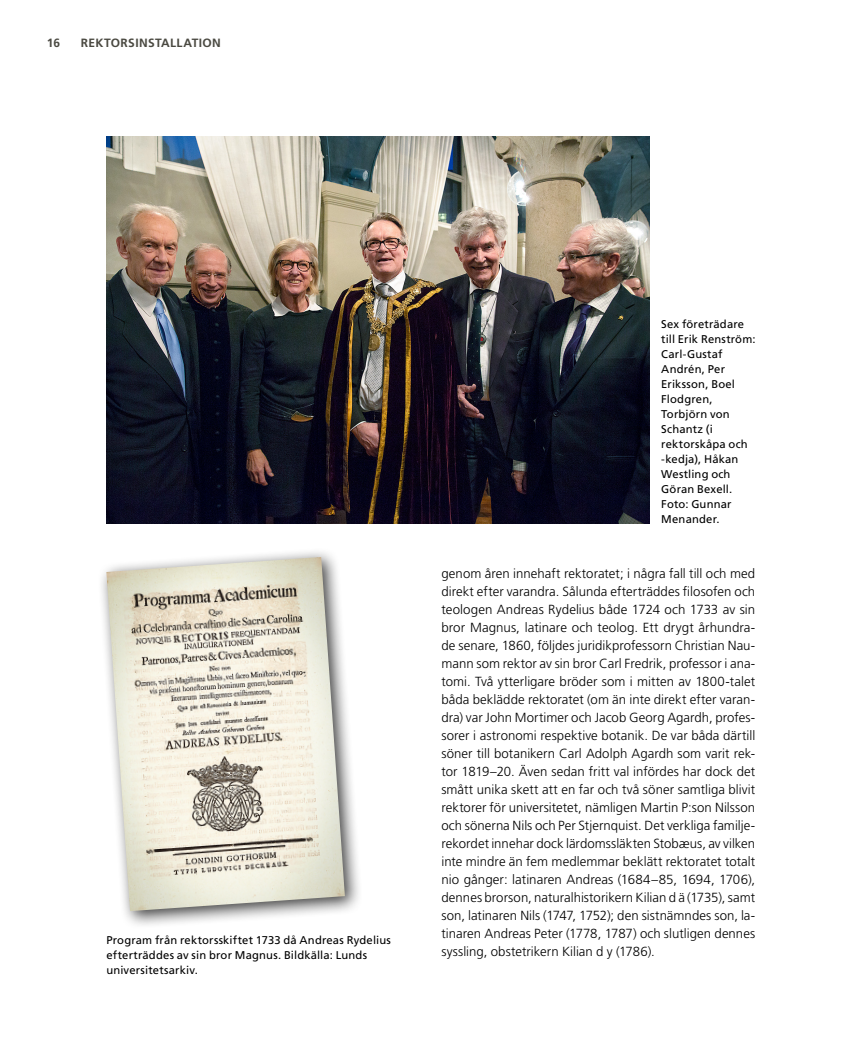
<style>
.page{position:relative;width:851px;height:1063px;background:#fff}
.page>*{position:absolute;margin:0;border:0;box-sizing:border-box;transform-origin:0 0}
.Bröd_Frutiger_utan_i{font:300 13.2px/18px "Frutiger LT Std";letter-spacing:.005em;color:#000;text-align:justify}
.t1{font:700 12px "Frutiger LT Std";letter-spacing:.03em;color:#4a4941}
.Bildtext{font:11.25px/15px "Frutiger LT Std";letter-spacing:.015em;color:#000}
</style>
<div class="page">
<div style="left:97px;top:548px;width:265px;height:381px;background:#000;opacity:.75"></div>
<img style="left:106px;top:557px;width:239px;height:354px">
<img style="left:106px;top:136px;width:543px;height:388px">
<p class="t1" style="left:47px;top:36px;width:15px">16</p>
<p class="t1" style="left:81px;top:36px;width:141px">REKTORSINSTALLATION</p>
<p class="Bildtext" style="left:106px;top:932px;width:286px">Program från rektorsskiftet 1733 då Andreas Rydelius efterträddes av sin bror Magnus. Bildkälla: Lunds universitetsarkiv.</p>
<p class="Bildtext" style="left:661px;top:317px;width:96px">Sex företrädare till Erik Renström:<br>Carl-Gustaf<br>Andrén, Per<br>Eriksson, Boel<br>Flodgren,<br>Torbjörn von<br>Schantz (i rektorskåpa och -kedja), Håkan<br>Westling och<br>Göran Bexell.<br>Foto: Gunnar<br>Menander.</p>
<p class="Bröd_Frutiger_utan_i" style="left:441px;top:564px;width:315px">genom åren innehaft rektoratet; i några fall till och med direkt efter varandra. Sålunda efterträddes filosofen och teologen Andreas Rydelius både 1724 och 1733 av sin bror Magnus, latinare och teolog. Ett drygt århundra&shy;de senare, 1860, följdes juridikprofessorn Christian Nau&shy;mann som rektor av sin bror Carl Fredrik, professor i ana&shy;tomi. Två ytterligare bröder som i mitten av 1800-talet båda beklädde rektoratet (om än inte direkt efter varan&shy;dra) var John Mortimer och Jacob Georg Agardh, profes&shy;sorer i astronomi respektive botanik. De var båda därtill söner till botanikern Carl Adolph Agardh som varit rek&shy;tor 1819–20. Även sedan fritt val infördes har dock det smått unika skett att en far och två söner samtliga blivit rektorer för universitetet, nämligen Martin P:son Nilsson och sönerna Nils och Per Stjernquist. Det verkliga familje&shy;rekordet innehar dock lärdomssläkten Stobæus, av vilken inte mindre än fem medlemmar beklätt rektoratet totalt nio gånger: latinaren Andreas (1684–85, 1694, 1706), dennes brorson, naturalhistorikern Kilian d ä (1735), samt son, latinaren Nils (1747, 1752); den sistnämndes son, la&shy;tinaren Andreas Peter (1778, 1787) och slutligen dennes syssling, obstetrikern Kilian d y (1786).</p>
</div>
